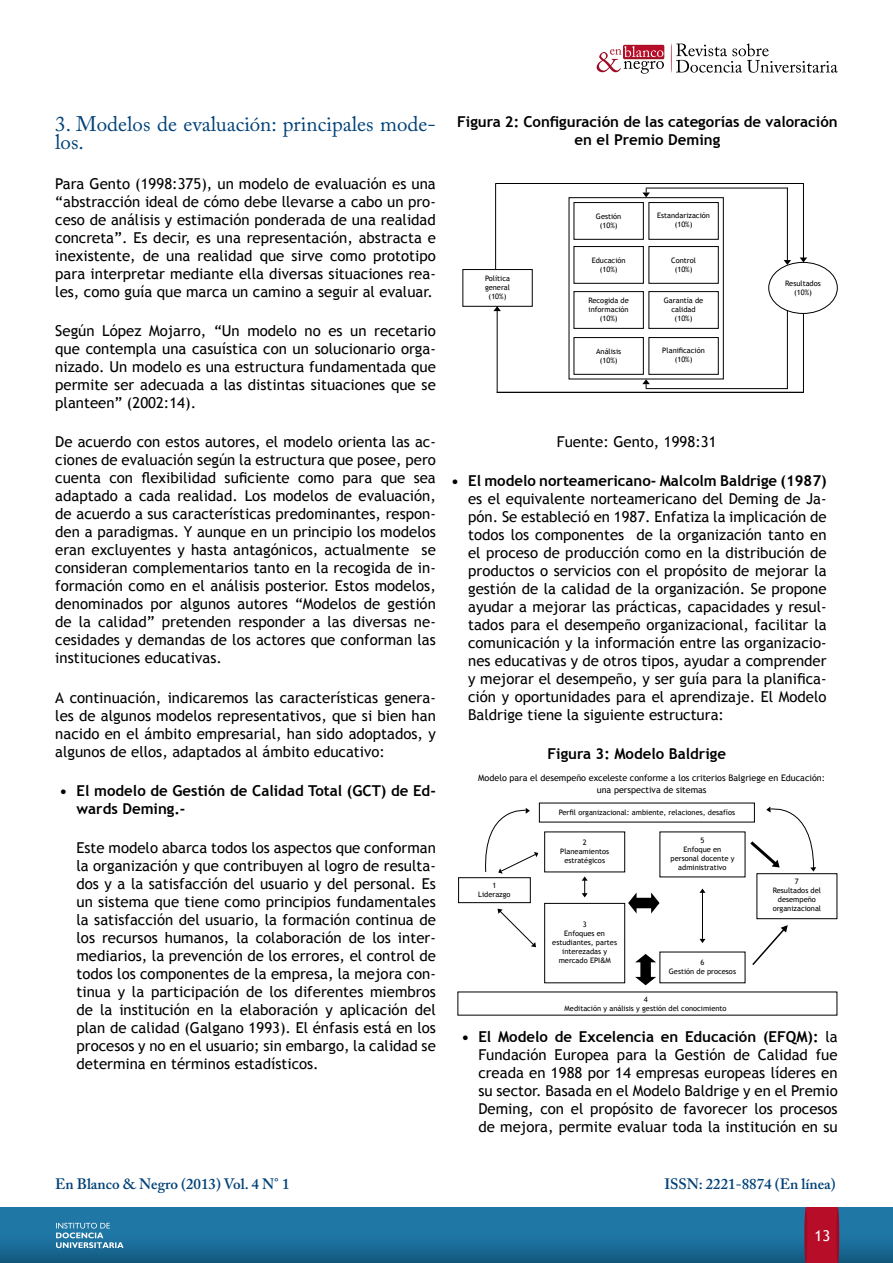
<style>
.page{position:relative;width:893px;height:1263px;background:#fff}
.page>*{position:absolute;margin:0;border:0;box-sizing:border-box;transform-origin:0 0}
.t1{font:21px/18px "Adobe Caslon Pro";color:#004178}
.t2{font:15px/18px "Trebuchet MS";color:#000;text-align:justify}
.t3{font:700 15px/18px "Trebuchet MS";color:#000}
.t4{font:600 15px "Adobe Caslon Pro";color:#004178}
.t5{font:15px "Trebuchet MS";color:#fff}
.t6{font:9px/12px "Trebuchet MS";color:#000;text-align:center}
.t7{font:7.5px/9px "Trebuchet MS";color:#000;text-align:center}
.s1{font-family:"Arial"}
.s2{font-weight:700}
</style>
<div class="page">
<div style="left:623px;top:45px;width:41px;height:14px;background:#a71025;border-radius:2px"></div>
<svg style="left:671px;top:43px;width:167px;height:30px"></svg>
<svg style="left:597px;top:46px;width:67px;height:28px"></svg>
<div style="left:0;top:1208px;width:893px;height:55px;background:linear-gradient(to bottom,#237fb1,#156088)"></div>
<div style="left:806px;top:1208px;width:32px;height:55px;background:#b80d29"></div>
<svg style="left:804px;top:1208px;width:3px;height:55px"></svg>
<svg style="left:836px;top:1208px;width:3px;height:55px"></svg>
<svg style="left:54px;top:1208px;width:70px;height:55px"></svg>
<hr style="left:497px;top:392px;width:306px;height:1px;background:#000">
<hr style="left:495px;top:183px;width:309px;height:1px;background:#000">
<hr style="left:646px;top:188px;width:142px;height:1px;background:#000">
<hr style="left:646px;top:388px;width:142px;height:1px;background:#000">
<hr style="left:803px;top:314px;width:1px;height:79px;background:#000">
<hr style="left:803px;top:183px;width:1px;height:79px;background:#000">
<hr style="left:787px;top:188px;width:1px;height:72px;background:#000">
<hr style="left:787px;top:310px;width:1px;height:79px;background:#000">
<hr style="left:497px;top:307px;width:1px;height:85px;background:#000">
<hr style="left:495px;top:184px;width:1px;height:85px;background:#000">
<div style="left:462px;top:269px;width:71px;height:38px;border:1px solid #000"></div>
<div style="left:574px;top:202px;width:70px;height:38px;border:1px solid #000"></div>
<div style="left:648px;top:202px;width:71px;height:38px;border:1px solid #000"></div>
<div style="left:574px;top:246px;width:70px;height:38px;border:1px solid #000"></div>
<div style="left:648px;top:246px;width:71px;height:38px;border:1px solid #000"></div>
<div style="left:574px;top:291px;width:70px;height:38px;border:1px solid #000"></div>
<div style="left:648px;top:291px;width:71px;height:38px;border:1px solid #000"></div>
<div style="left:574px;top:337px;width:70px;height:38px;border:1px solid #000"></div>
<div style="left:648px;top:337px;width:71px;height:38px;border:1px solid #000"></div>
<div style="left:768px;top:262px;width:70px;height:52px;border:1px solid #000;border-radius:50%"></div>
<svg style="left:493px;top:306px;width:8px;height:5px"></svg>
<svg style="left:800px;top:258px;width:7px;height:4px"></svg>
<svg style="left:784px;top:260px;width:7px;height:5px"></svg>
<svg style="left:642px;top:188px;width:8px;height:9px"></svg>
<svg style="left:642px;top:379px;width:8px;height:9px"></svg>
<div style="left:569px;top:197px;width:155px;height:182px;border:1px solid #000"></div>
<div style="left:458px;top:877px;width:73px;height:26px;border:1px solid #000"></div>
<div style="left:544px;top:831px;width:81px;height:41px;border:1px solid #000"></div>
<div style="left:756px;top:873px;width:81px;height:46px;border:1px solid #000"></div>
<div style="left:544px;top:903px;width:81px;height:80px;border:1px solid #000"></div>
<hr style="left:702px;top:891px;width:1px;height:48px;background:#000">
<svg style="left:699px;top:888px;width:6px;height:5px"></svg>
<svg style="left:699px;top:939px;width:6px;height:4px"></svg>
<svg style="left:752px;top:925px;width:36px;height:40px"></svg>
<svg style="left:582px;top:876px;width:6px;height:21px"></svg>
<svg style="left:497px;top:909px;width:39px;height:38px"></svg>
<div style="left:634px;top:898px;width:19px;height:10px;background:#000"></div>
<svg style="left:651px;top:892px;width:8px;height:21px"></svg>
<svg style="left:628px;top:893px;width:8px;height:20px"></svg>
<div style="left:640px;top:960px;width:11px;height:19px;background:#000"></div>
<svg style="left:635px;top:977px;width:21px;height:8px"></svg>
<svg style="left:635px;top:954px;width:21px;height:8px"></svg>
<svg style="left:485px;top:808px;width:53px;height:66px"></svg>
<svg style="left:747px;top:802px;width:69px;height:69px"></svg>
<h1 class="t1" style="left:55px;top:115px;width:382px">3. Modelos de evaluación: principales mode&shy;los.</h1>
<p class="t2" style="left:55px;top:175px;width:382px">Para Gento (1998:375), un modelo de evaluación es una “abstracción ideal de cómo debe llevarse a cabo un pro&shy;ceso de análisis y estimación ponderada de una realidad concreta”. Es decir, es una representación, abstracta e inexistente, de una realidad que sirve como prototipo para interpretar mediante ella diversas situaciones rea&shy;les, como guía que marca un camino a seguir al evaluar.</p>
<p class="t2" style="left:55px;top:322px;width:382px">Según López Mojarro, “Un modelo no es un recetario que contempla una casuística con un solucionario orga&shy;nizado. Un modelo es una estructura fundamentada que permite ser adecuada a las distintas situaciones que se planteen” (2002:14).</p>
<p class="t2" style="left:55px;top:433px;width:382px">De acuerdo con estos autores, el modelo orienta las ac&shy;ciones de evaluación según la estructura que posee, pero cuenta con flexibilidad suficiente como para que sea adaptado a cada realidad. Los modelos de evaluación, de acuerdo a sus características predominantes, respon&shy;den a paradigmas. Y aunque en un principio los modelos eran excluyentes y hasta antagónicos, actualmente se consideran complementarios tanto en la recogida de in&shy;formación como en el análisis posterior. Estos modelos, denominados por algunos autores “Modelos de gestión de la calidad” pretenden responder a las diversas ne&shy;cesidades y demandas de los actores que conforman las instituciones educativas.</p>
<p class="t2" style="left:55px;top:688px;width:382px">A continuación, indicaremos las características genera&shy;les de algunos modelos representativos, que si bien han nacido en el ámbito empresarial, han sido adoptados, y algunos de ellos, adaptados al ámbito educativo:</p>
<p class="t3" style="left:77px;top:781px;width:361px;text-indent:-17px">• El modelo de Gestión de Calidad Total (GCT) de Ed&shy;wards Deming.-</p>
<p class="t2" style="left:77px;top:839px;width:361px">Este modelo abarca todos los aspectos que conforman la organización y que contribuyen al logro de resulta&shy;dos y a la satisfacción del usuario y del personal. Es un sistema que tiene como principios fundamentales la satisfacción del usuario, la formación continua de los recursos humanos, la colaboración de los inter&shy;mediarios, la prevención de los errores, el control de todos los componentes de la empresa, la mejora con&shy;tinua y la participación de los diferentes miembros de la institución en la elaboración y aplicación del plan de calidad (Galgano 1993). El énfasis está en los procesos y no en el usuario; sin embargo, la calidad se determina en términos estadísticos.</p>
<p class="t3" style="left:457px;top:113px;width:382px;text-align:center">Figura 2: Configuración de las categorías de valoración en el Premio Deming</p>
<p class="t7" style="left:485px;top:274px;width:27px">Política general (10%)</p>
<p class="t7" style="left:596px;top:212px;width:27px">Gestión (10%)</p>
<p class="t7" style="left:657px;top:211px;width:54px">Estandarización (10%)</p>
<p class="t7" style="left:592px;top:256px;width:35px">Educación (10%)</p>
<p class="t7" style="left:671px;top:256px;width:26px">Control (10%)</p>
<p class="t7" style="left:588px;top:296px;width:42px">Recogida de información (10%)</p>
<p class="t7" style="left:664px;top:296px;width:41px">Garantía de calidad (10%)</p>
<p class="t7" style="left:596px;top:347px;width:27px">Análisis (10%)</p>
<p class="t7" style="left:662px;top:346px;width:44px">Planificación (10%)</p>
<p class="t7" style="left:785px;top:279px;width:37px">Resultados (10%)</p>
<p class="t2" style="left:557px;top:433px;width:161px">Fuente: Gento, 1998:31</p>
<p class="t3" style="left:451px;top:472px;width:377px">• El modelo norteamericano- Malcolm Baldrige (1987)</p>
<p class="t2" style="left:468px;top:490px;width:360px">es el equivalente norteamericano del Deming de Ja&shy;pón. Se estableció en 1987. Enfatiza la implicación de todos los componentes de la organización tanto en el proceso de producción como en la distribución de productos o servicios con el propósito de mejorar la gestión de la calidad de la organización. Se propone ayudar a mejorar las prácticas, capacidades y resul&shy;tados para el desempeño organizacional, facilitar la comunicación y la información entre las organizacio&shy;nes educativas y de otros tipos, ayudar a comprender y mejorar el desempeño, y ser guía para la planifica&shy;ción y oportunidades para el aprendizaje. El Modelo Baldrige tiene la siguiente estructura:</p>
<p class="t3" style="left:548px;top:745px;width:180px">Figura 3: Modelo Baldrige</p>
<p class="t6" style="left:478px;top:772px;width:348px">Modelo para el desempeño exceleste conforme a los criterios Balgriege en Educación: una perspectiva de sitemas</p>
<p class="t7" style="left:559px;top:808px;width:178px">Perfil organizacional: ambiente, relaciones, desafíos</p>
<p class="t7" style="left:478px;top:881px;width:34px">1<br>Liderazgo</p>
<p class="t7" style="left:560px;top:837px;width:51px">2<br>Planeamientos estratégicos</p>
<p class="t7" style="left:552px;top:920px;width:66px">3<br>Enfoques en estudiantes, partes interezadas y mercado EPI<span class="s1">&amp;</span>M</p>
<p class="t7" style="left:670px;top:836px;width:65px">5<br>Enfoque en personal docente y administrativo</p>
<p class="t7" style="left:669px;top:957px;width:69px">6<br>Gestión de procesos</p>
<p class="t7" style="left:565px;top:995px;width:163px">4<br>Meditación y análisis y gestión del conocimiento</p>
<p class="t7" style="left:773px;top:877px;width:50px">7<br>Resultados del desempeño organizacional</p>
<p class="t2" style="left:478px;top:1028px;width:361px;text-indent:-17px"><span class="s2">• El Modelo de Excelencia en Educación (EFQM):</span> la Fundación Europea para la Gestión de Calidad fue creada en 1988 por 14 empresas europeas líderes en su sector. Basada en el Modelo Baldrige y en el Premio Deming, con el propósito de favorecer los procesos de mejora, permite evaluar toda la institución en su</p>
<p class="t4" style="left:55px;top:1175px;width:236px">En Blanco &amp; Negro (2013) Vol. 4 N° 1</p>
<p class="t4" style="left:664px;top:1175px;width:173px">ISSN: 2221-8874 (En línea)</p>
<p class="t5" style="left:814px;top:1227px;width:17px">1 33</p>
</div>
